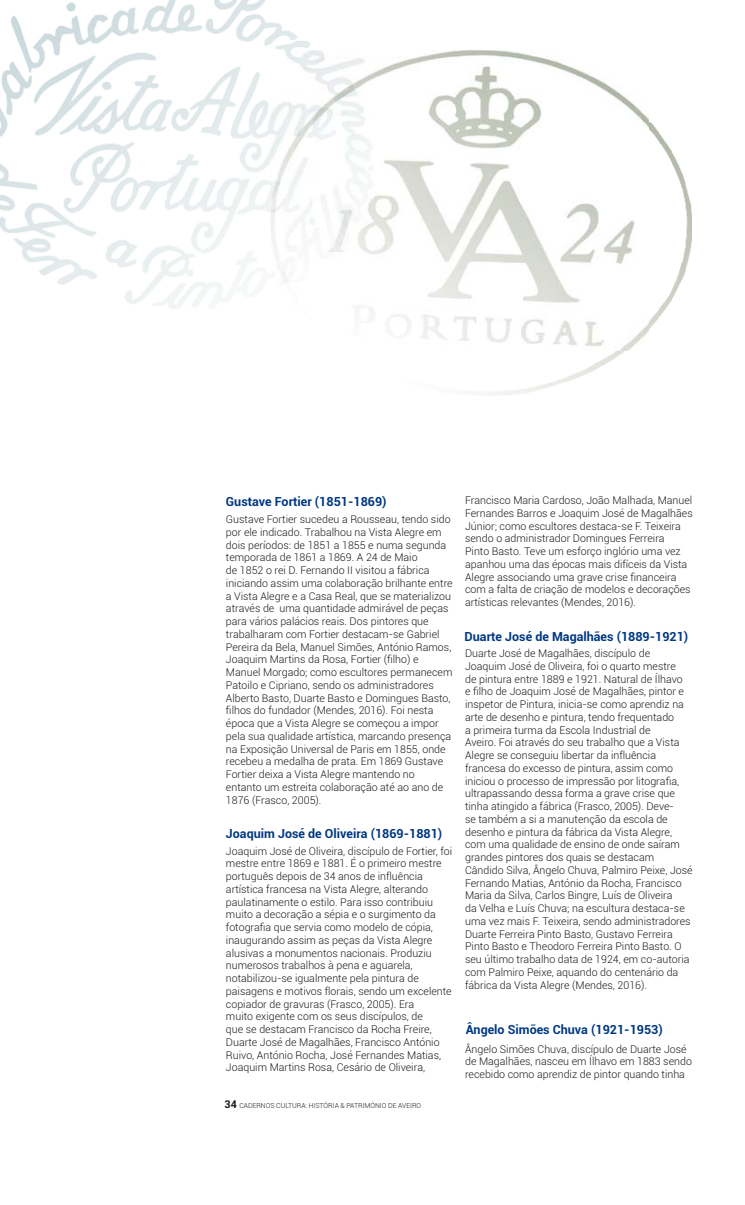
<style>
.page{position:relative;width:745px;height:1205px;background:#fff}
.page>*{position:absolute;margin:0;border:0;box-sizing:border-box;transform-origin:0 0}
.t1{font:700 12.5px "Roboto";color:#003882}
.t2{font:300 10.62px/12.8px "Roboto";color:#1a171c}
.t3{font:300 6.88px "Roboto";color:#1a171c}
.s1{font-weight:700;font-size:10.62px}
</style>
<div class="page">
<img style="left:0;top:2px;width:166px;height:304px">
<img style="left:166px;top:0;width:124px;height:265px">
<img style="left:290px;top:32px;width:20px;height:18px">
<img style="left:370px;top:50px;width:321px;height:345px">
<img style="left:270px;top:50px;width:103px;height:259px">
<p class="t1" style="left:226px;top:492px;width:162px">Gustave Fortier (1851-1869)</p>
<p class="t2" style="left:226px;top:512px;width:228px">Gustave Fortier sucedeu a Rousseau, tendo sido por ele indicado. Trabalhou na Vista Alegre em dois períodos: de 1851 a 1855 e numa segunda temporada de 1861 a 1869. A 24 de Maio<br>de 1852 o rei D. Fernando II visitou a fábrica iniciando assim uma colaboração brilhante entre a Vista Alegre e a Casa Real, que se materializou através de uma quantidade admirável de peças para vários palácios reais. Dos pintores que trabalharam com Fortier destacam-se Gabriel Pereira da Bela, Manuel Simões, António Ramos, Joaquim Martins da Rosa, Fortier (filho) e Manuel Morgado; como escultores permanecem Patoilo e Cipriano, sendo os administradores Alberto Basto, Duarte Basto e Domingues Basto, filhos do fundador (Mendes, 2016). Foi nesta época que a Vista Alegre se começou a impor pela sua qualidade artística, marcando presença na Exposição Universal de Paris em 1855, onde recebeu a medalha de prata. Em 1869 Gustave Fortier deixa a Vista Alegre mantendo no entanto um estreita colaboração até ao ano de 1876 (Frasco, 2005).</p>
<p class="t1" style="left:226px;top:824px;width:218px">Joaquim José de Oliveira (1869-1881)</p>
<p class="t2" style="left:226px;top:844px;width:228px">Joaquim José de Oliveira, discípulo de Fortier, foi mestre entre 1869 e 1881. É o primeiro mestre português depois de 34 anos de influência artística francesa na Vista Alegre, alterando paulatinamente o estilo. Para isso contribuiu muito a decoração a sépia e o surgimento da fotografia que servia como modelo de cópia, inaugurando assim as peças da Vista Alegre alusivas a monumentos nacionais. Produziu numerosos trabalhos à pena e aguarela, notabilizou-se igualmente pela pintura de paisagens e motivos florais, sendo um excelente copiador de gravuras (Frasco, 2005). Era<br>muito exigente com os seus discípulos, de<br>que se destacam Francisco da Rocha Freire, Duarte José de Magalhães, Francisco António Ruivo, António Rocha, José Fernandes Matias, Joaquim Martins Rosa, Cesário de Oliveira,</p>
<p class="t3" style="left:224px;top:1100px;width:198px"><span class="s1">34</span> CADERNOS CULTURA: HISTÓRIA &amp; PATRIMÓNIO DE AVEIRO</p>
<p class="t2" style="left:465px;top:494px;width:229px">Francisco Maria Cardoso, João Malhada, Manuel Fernandes Barros e Joaquim José de Magalhães Júnior; como escultores destaca-se F. Teixeira sendo o administrador Domingues Ferreira<br>Pinto Basto. Teve um esforço inglório uma vez apanhou uma das épocas mais difíceis da Vista Alegre associando uma grave crise financeira com a falta de criação de modelos e decorações artísticas relevantes (Mendes, 2016).</p>
<p class="t1" style="left:464px;top:627px;width:225px">Duarte José de Magalhães (1889-1921)</p>
<p class="t2" style="left:465px;top:647px;width:229px">Duarte José de Magalhães, discípulo de Joaquim José de Oliveira, foi o quarto mestre<br>de pintura entre 1889 e 1921. Natural de Ílhavo<br>e filho de Joaquim José de Magalhães, pintor e inspetor de Pintura, inicia-se como aprendiz na arte de desenho e pintura, tendo frequentado<br>a primeira turma da Escola Industrial de<br>Aveiro. Foi através do seu trabalho que a Vista Alegre se conseguiu libertar da influência francesa do excesso de pintura, assim como iniciou o processo de impressão por litografia, ultrapassando dessa forma a grave crise que tinha atingido a fábrica (Frasco, 2005). Deve-<br>se também a si a manutenção da escola de desenho e pintura da fábrica da Vista Alegre, com uma qualidade de ensino de onde saíram grandes pintores dos quais se destacam Cândido Silva, Ângelo Chuva, Palmiro Peixe, José Fernando Matias, António da Rocha, Francisco Maria da Silva, Carlos Bingre, Luís de Oliveira<br>da Velha e Luís Chuva; na escultura destaca-se uma vez mais F. Teixeira, sendo administradores Duarte Ferreira Pinto Basto, Gustavo Ferreira Pinto Basto e Theodoro Ferreira Pinto Basto. O seu último trabalho data de 1924, em co-autoria com Palmiro Peixe, aquando do centenário da fábrica da Vista Alegre (Mendes, 2016).</p>
<p class="t1" style="left:465px;top:1020px;width:198px">Ângelo Simões Chuva (1921-1953)</p>
<p class="t2" style="left:465px;top:1042px;width:228px">Ângelo Simões Chuva, discípulo de Duarte José de Magalhães, nasceu em Ílhavo em 1883 sendo recebido como aprendiz de pintor quando tinha</p>
</div>
